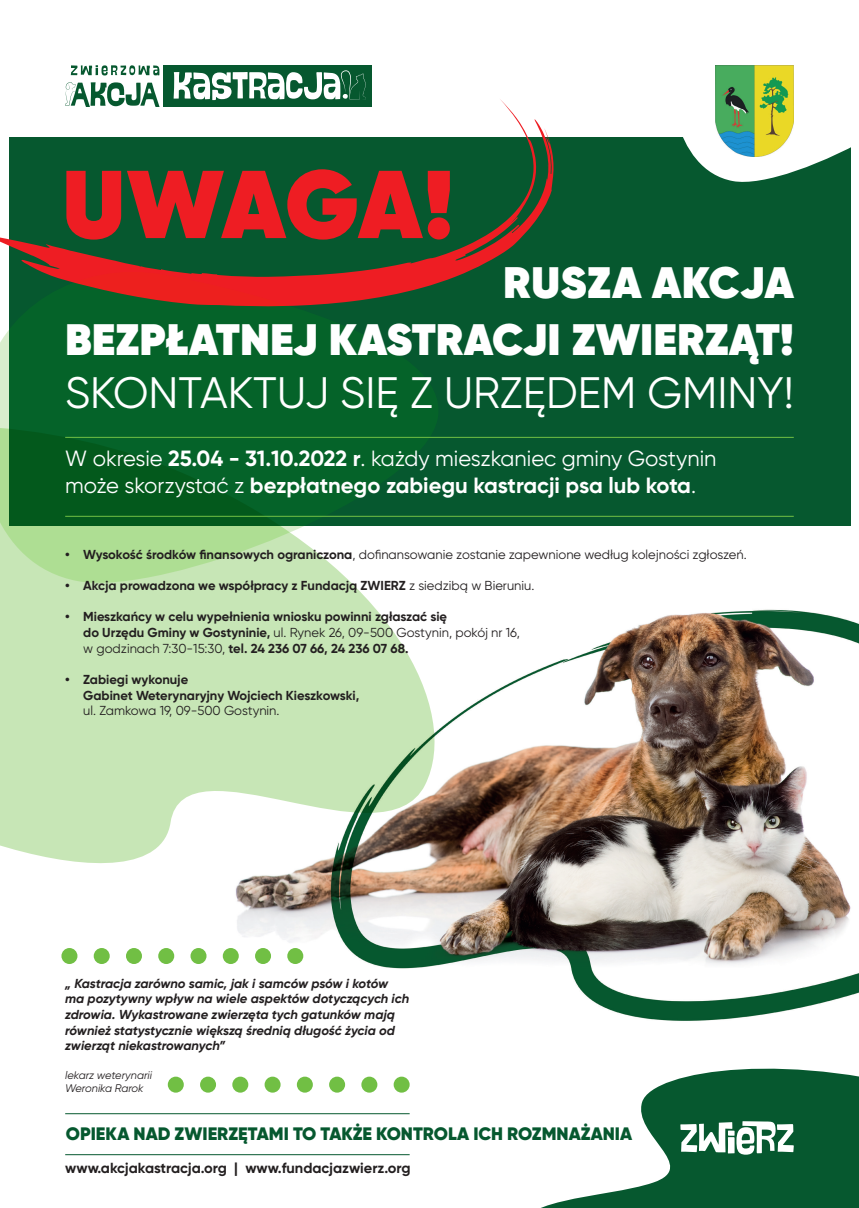
<style>
.page{position:relative;width:859px;height:1208px;background:#fff}
.page>*{position:absolute;margin:0;border:0;box-sizing:border-box;transform-origin:0 0}
.t1{font:800 44px/57px "Gilroy";color:#fff;text-align:right}
.t2{font:44px "Gilroy";color:#fff}
.t3{font:22px/26.4px "Gilroy";color:#fff}
.t4{font:900 18px "Gilroy";color:#06582f}
.t5{font:700 14.6px "Gilroy";color:#231f20}
.t6{font:700 13px/15.6px "Gilroy";color:#231f20}
.t7{font:italic 700 13px/15.6px "Gilroy";letter-spacing:-.005em;color:#231f20}
.t8{font:13px "Gilroy";color:#231f20}
.t9{font:italic 11px/13.2px "Gilroy";color:#231f20}
.s1{font-weight:700}
.s2{font-weight:400}
</style>
<div class="page">
<img style="left:201px;top:609px;width:658px;height:412px">
<div style="left:9px;top:137px;width:841px;height:389px;background:#06582f"></div>
<svg style="left:683px;top:137px;width:168px;height:55px"></svg>
<svg style="left:541px;top:1068px;width:318px;height:140px;fill:#06582f"></svg>
<div style="left:163px;top:65px;width:209px;height:42px;background:#06582f"></div>
<svg style="left:71px;top:65px;width:88px;height:10px"></svg>
<svg style="left:65px;top:82px;width:92px;height:16px"></svg>
<svg style="left:174px;top:70px;width:192px;height:28px"></svg>
<svg style="left:680px;top:1121px;width:114px;height:33px"></svg>
<img style="left:715px;top:65px;width:79px;height:92px">
<hr style="left:65px;top:1154px;width:345px;height:1px;background:#06582f">
<hr style="left:65px;top:1113px;width:345px;height:1px;background:#06582f">
<svg style="left:0;top:98px;width:554px;height:180px"></svg>
<svg style="left:0;top:597px;width:435px;height:267px;background:#cae4bc"></svg>
<div style="left:61px;top:948px;width:16px;height:16px;background:#71bf44;border-radius:50%"></div>
<div style="left:94px;top:948px;width:16px;height:16px;background:#71bf44;border-radius:50%"></div>
<div style="left:126px;top:948px;width:16px;height:16px;background:#71bf44;border-radius:50%"></div>
<div style="left:158px;top:948px;width:16px;height:16px;background:#71bf44;border-radius:50%"></div>
<div style="left:190px;top:948px;width:16px;height:16px;background:#71bf44;border-radius:50%"></div>
<div style="left:223px;top:948px;width:16px;height:16px;background:#71bf44;border-radius:50%"></div>
<div style="left:255px;top:948px;width:16px;height:16px;background:#71bf44;border-radius:50%"></div>
<div style="left:287px;top:948px;width:16px;height:16px;background:#71bf44;border-radius:50%"></div>
<div style="left:168px;top:1076px;width:16px;height:16px;background:#71bf44;border-radius:50%"></div>
<div style="left:200px;top:1076px;width:16px;height:16px;background:#71bf44;border-radius:50%"></div>
<div style="left:232px;top:1076px;width:16px;height:16px;background:#71bf44;border-radius:50%"></div>
<div style="left:265px;top:1076px;width:16px;height:16px;background:#71bf44;border-radius:50%"></div>
<div style="left:297px;top:1076px;width:16px;height:16px;background:#71bf44;border-radius:50%"></div>
<div style="left:329px;top:1076px;width:16px;height:16px;background:#71bf44;border-radius:50%"></div>
<div style="left:361px;top:1076px;width:16px;height:16px;background:#71bf44;border-radius:50%"></div>
<div style="left:394px;top:1076px;width:16px;height:16px;background:#71bf44;border-radius:50%"></div>
<svg style="left:0;top:259px;width:452px;height:338px"></svg>
<hr style="left:65px;top:437px;width:729px;height:1px;background:#71bf44">
<hr style="left:65px;top:516px;width:729px;height:1px;background:#71bf44">
<h1 class="t1" style="left:65px;top:254px;width:730px">RUSZA AKCJA<br>BEZPŁATNEJ KASTRACJI ZWIERZĄT!</h1>
<h1 class="t2" style="left:65px;top:366px;width:730px">SKONTAKTUJ SIĘ Z URZĘDEM GMINY!</h1>
<h2 class="t3" style="left:65px;top:445px;width:653px">W okresie <span class="s1">25.04 - 31.10.2022 r</span>. każdy mieszkaniec gminy Gostynin może skorzystać z <span class="s1">bezpłatnego zabiegu kastracji psa lub kota</span>.</h2>
<p class="t8" style="left:65px;top:546px;width:683px"><span class="s1">• Wysokość środków finansowych ograniczona</span>, dofinansowanie zostanie zapewnione według kolejności zgłoszeń.</p>
<p class="t6" style="left:65px;top:578px;width:471px">• Akcja prowadzona we współpracy z Fundacją ZWIERZ <span class="s2">z siedzibą w Bieruniu.</span></p>
<p class="t6" style="left:83px;top:609px;width:438px;text-indent:-18px">• Mieszkańcy w celu wypełnienia wniosku powinni zgłaszać się<br>do Urzędu Gminy w Gostyninie, <span class="s2">ul. Rynek 26, 09-500 Gostynin, pokój nr 16, w godzinach 7:30-15:30,</span> tel. 24 236 07 66, 24 236 07 68.</p>
<p class="t6" style="left:83px;top:671px;width:278px;text-indent:-18px">• Zabiegi wykonuje<br>Gabinet Weterynaryjny Wojciech Kieszkowski,</p>
<p class="t8" style="left:83px;top:702px;width:198px">ul. Zamkowa 19, 09-500 Gostynin.</p>
<p class="t7" style="left:65px;top:975px;width:345px">„ Kastracja zarówno samic, jak i samców psów i kotów ma pozytywny wpływ na wiele aspektów dotyczących ich zdrowia. Wykastrowane zwierzęta tych gatunków mają również statystycznie większą średnią długość życia od zwierząt niekastrowanych”</p>
<p class="t9" style="left:65px;top:1068px;width:88px">lekarz weterynarii<br>Weronika Rarok</p>
<h3 class="t4" style="left:66px;top:1121px;width:568px">OPIEKA NAD ZWIERZĘTAMI TO TAKŻE KONTROLA ICH ROZMNAŻANIA</h3>
<p class="t5" style="left:65px;top:1159px;width:347px">www.akcjakastracja.org | www.fundacjazwierz.org</p>
</div>
